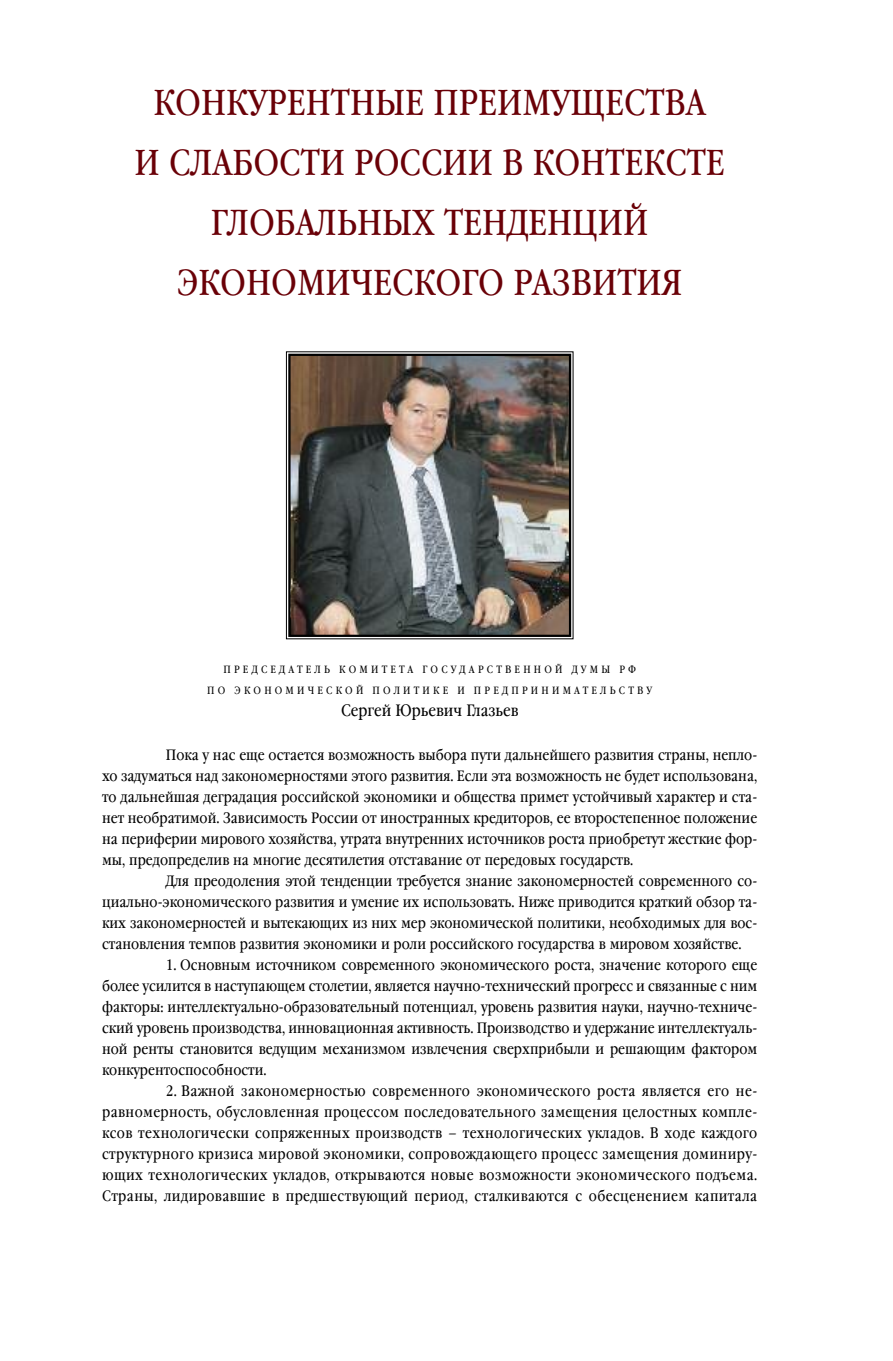
<style>
.page{position:relative;width:893px;height:1361px;background:#fff}
.page>*{position:absolute;margin:0;border:0;box-sizing:border-box;transform-origin:0 0}
.t1{font:36px/60px "Garamond Book Narrow C";color:#6a0007;text-align:center}
.t2{font:16.5px "Garamond Book Narrow C";color:#000}
.t3{font:15px/21px "Garamond Book Narrow C";color:#000;text-align:justify}
.t4{font:10.5px/21px "Garamond Book Narrow C";letter-spacing:.305em;color:#000;text-align:center}
</style>
<div class="page">
<img style="left:291px;top:357px;width:277px;height:277px">
<div style="left:288px;top:354px;width:283px;height:283px;border:2px solid #000"></div>
<h1 class="t1" style="left:134px;top:72px;width:591px">КОНКУРЕНТНЫЕ ПРЕИМУЩЕСТВА<br>И СЛАБОСТИ РОССИИ В КОНТЕКСТЕ<br>ГЛОБАЛЬНЫХ ТЕНДЕНЦИЙ<br>ЭКОНОМИЧЕСКОГО РАЗВИТИЯ</h1>
<p class="t4" style="left:207px;top:658px;width:446px">ПРЕДСЕДАТЕЛЬ КОМИТЕТА ГОСУДАРСТВЕННОЙ ДУМЫ РФ<br>ПО ЭКОНОМИЧЕСКОЙ ПОЛИТИКЕ И ПРЕДПРИНИМАТЕЛЬСТВУ</p>
<p class="t2" style="left:341px;top:701px;width:179px">Сергей Юрьевич Глазьев</p>
<p class="t3" style="left:166px;top:744px;width:593px">Пока у нас еще остается возможность выбора пути дальнейшего развития страны, непло-</p>
<p class="t3" style="left:102px;top:765px;width:656px">хо задуматься над закономерностями этого развития. Если эта возможность не будет использована,</p>
<p class="t3" style="left:102px;top:786px;width:656px">то дальнейшая деградация российской экономики и общества примет устойчивый характер и ста-</p>
<p class="t3" style="left:102px;top:807px;width:656px">нет необратимой. Зависимость России от иностранных кредиторов, ее второстепенное положение</p>
<p class="t3" style="left:102px;top:828px;width:656px">на периферии мирового хозяйства, утрата внутренних источников роста приобретут жесткие фор-</p>
<p class="t3" style="left:102px;top:849px;width:532px">мы, предопределив на многие десятилетия отставание от передовых государств.</p>
<p class="t3" style="left:166px;top:870px;width:593px">Для преодоления этой тенденции требуется знание закономерностей современного со-</p>
<p class="t3" style="left:102px;top:891px;width:656px">циально-экономического развития и умение их использовать. Ниже приводится краткий обзор та-</p>
<p class="t3" style="left:102px;top:912px;width:656px">ких закономерностей и вытекающих из них мер экономической политики, необходимых для вос-</p>
<p class="t3" style="left:102px;top:933px;width:641px">становления темпов развития экономики и роли российского государства в мировом хозяйстве.</p>
<p class="t3" style="left:102px;top:954px;width:656px;text-indent:64px">1. Основным источником современного экономического роста, значение которого еще более усилится в наступающем столетии, является научно-технический прогресс и связанные с ним факторы: интеллектуально-образовательный потенциал, уровень развития науки, научно-техниче&shy;ский уровень производства, инновационная активность. Производство и удержание интеллектуаль&shy;ной ренты становится ведущим механизмом извлечения сверхприбыли и решающим фактором конкурентоспособности.</p>
<p class="t3" style="left:102px;top:1080px;width:656px;text-indent:64px">2. Важной закономерностью современного экономического роста является его не&shy;равномерность, обусловленная процессом последовательного замещения целостных компле&shy;ксов технологически сопряженных производств – технологических укладов. В ходе каждого структурного кризиса мировой экономики, сопровождающего процесс замещения доминиру&shy;ющих технологических укладов, открываются новые возможности экономического подъема.<br>Страны, лидировавшие в предшествующий период, сталкиваются с обесценением капитала</p>
</div>
